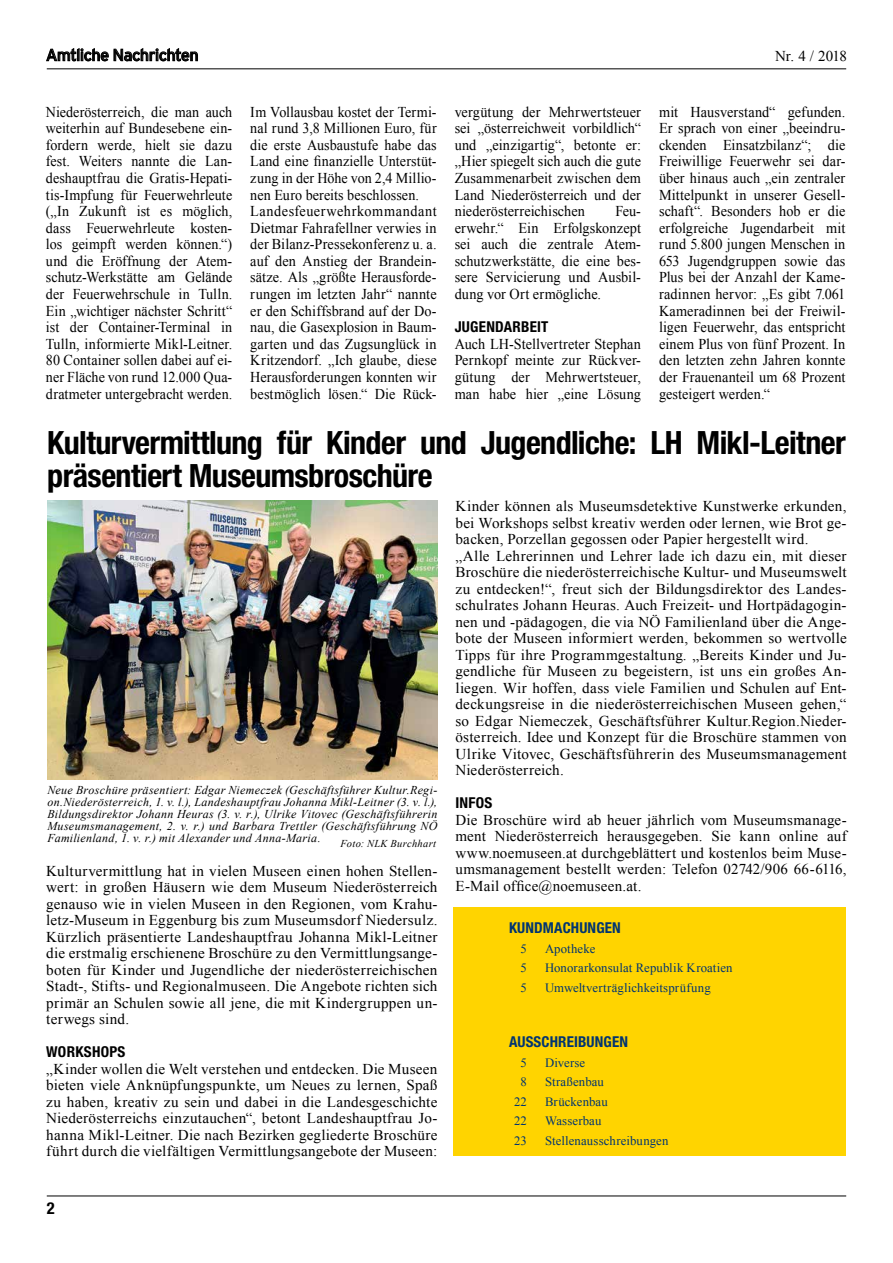
<style>
.page{position:relative;width:893px;height:1263px;background:#fff}
.page>*{position:absolute;margin:0;border:0;box-sizing:border-box;transform-origin:0 0}
.t1{font:700 condensed 32.1px/33px "Helvetica Neue LT Pro";letter-spacing:-.02em;color:#000}
.t2{font:16.5px "Interstate";letter-spacing:-.03em;color:#000}
.t3{font:700 condensed 16.5px "Helvetica Neue LT Pro";color:#000}
.t4{font:15px/16.5px "Times New Roman";letter-spacing:.01em;color:#000;text-align:justify}
.t5{font:15px/16.6px "Times New Roman";letter-spacing:.01em;color:#000;text-align:justify;scale:.94 1}
.t6{font:15px/16.5px "Times New Roman";letter-spacing:.01em;color:#000;text-align:justify;scale:.95 1}
.t7{font:700 condensed 15px "Helvetica Neue LT Pro";letter-spacing:.01em;color:#003471}
.t8{font:700 condensed 15px "Helvetica Neue LT Pro";letter-spacing:.015em;color:#000}
.t9{font:12.75px "Times New Roman";letter-spacing:.01em;color:#003471}
.t10{font:italic 12px/12px "Times New Roman";letter-spacing:.025em;color:#000;text-align:justify}
.t11{font:italic 10.5px "Times New Roman";letter-spacing:.03em;color:#000}
</style>
<div class="page">
<hr style="left:47px;top:68px;width:799px;height:1px;background:#000">
<hr style="left:47px;top:1195px;width:799px;height:1px;background:#000">
<svg style="left:46px;top:48px;width:152px;height:13px"></svg>
<img style="left:47px;top:501px;width:390px;height:278px">
<div style="left:454px;top:907px;width:392px;height:248px;background:#ffd400"></div>
<p class="t2" style="left:46px;top:46px;width:154px">Amtliche Nachrichten</p>
<p class="t4" style="left:775px;top:47px;width:73px">Nr. 4 / 2018</p>
<p class="t5" style="left:46px;top:103px;width:200px">Niederösterreich, die man auch weiterhin auf Bundesebene ein&shy;fordern werde, hielt sie dazu fest. Weiters nannte die Lan&shy;deshauptfrau die Gratis-Hepati&shy;tis-Impfung für Feuerwehrleute („In Zukunft ist es möglich, dass Feuerwehrleute kosten&shy;los geimpft werden können.“) und die Eröffnung der Atem&shy;schutz-Werkstätte am Gelände der Feuerwehrschule in Tulln.<br>Ein „wichtiger nächster Schritt“ ist der Container-Terminal in Tulln, informierte Mikl-Leitner.<br>80 Container sollen dabei auf ei&shy;ner Fläche von rund 12.000 Qua&shy;dratmeter untergebracht werden.</p>
<p class="t5" style="left:250px;top:103px;width:200px;text-align:left">Im Vollausbau kostet der Termi&shy;nal rund 3,8 Millionen Euro, für die erste Ausbaustufe habe das<br>Land eine finanzielle Unterstüt&shy;zung in der Höhe von 2,4 Millio&shy;nen Euro bereits beschlossen.<br>Landesfeuerwehrkommandant<br>Dietmar Fahrafellner verwies in der Bilanz-Pressekonferenz u. a. auf den Anstieg der Brandein&shy;sätze. Als „größte Herausforde&shy;rungen im letzten Jahr“ nannte er den Schiffsbrand auf der Do&shy;nau, die Gasexplosion in Baum&shy;garten und das Zugsunglück in<br>Kritzendorf. „Ich glaube, diese<br>Herausforderungen konnten wir bestmöglich lösen.“ Die Rück-</p>
<p class="t6" style="left:455px;top:103px;width:198px">vergütung der Mehrwertsteuer sei „österreichweit vorbildlich“ und „einzigartig“, betonte er: „Hier spiegelt sich auch die gute Zusammenarbeit zwischen dem Land Niederösterreich und der niederösterreichischen</p>
<p class="t6" style="left:659px;top:103px;width:198px">mit Hausverstand“ gefunden.<br>Er sprach von einer „beeindru&shy;ckenden Einsatzbilanz“; die Freiwillige Feuerwehr sei dar&shy;über hinaus auch „ein zentraler Mittelpunkt in unserer Gesell&shy;schaft“. Besonders hob er die erfolgreiche Jugendarbeit mit rund 5.800 jungen Menschen in 653 Jugendgruppen sowie das Plus bei der Anzahl der Kame&shy;radinnen hervor: „Es gibt 7.061<br>Kameradinnen bei der Freiwil&shy;ligen Feuerwehr, das entspricht einem Plus von fünf Prozent. In den letzten zehn Jahren konnte der Frauenanteil um 68 Prozent gesteigert werden.“</p>
<h1 class="t1" style="left:47px;top:425px;width:800px">Kulturvermittlung für Kinder und Jugendliche: LH Mikl-Leitner präsentiert Museumsbroschüre</h1>
<p class="t6" style="left:455px;top:203px;width:198px;text-indent:161px">Feu&shy;erwehr.“ Ein Erfolgskonzept sei auch die zentrale Atem&shy;schutzwerkstätte, die eine bes&shy;sere Servicierung und Ausbil&shy;dung vor Ort ermögliche.</p>
<p class="t8" style="left:455px;top:318px;width:95px">JUGENDARBEIT</p>
<p class="t6" style="left:455px;top:335px;width:198px">Auch LH-Stellvertreter Stephan Pernkopf meinte zur Rückver&shy;gütung der Mehrwertsteuer, man habe hier „eine Lösung</p>
<p class="t10" style="left:47px;top:784px;width:391px">Neue Broschüre präsentiert: Edgar Niemeczek (Geschäftsführer Kultur.Regi&shy;on.Niederösterreich, 1. v. l.), Landeshauptfrau Johanna Mikl-Leitner (3. v. l.), Bildungsdirektor Johann Heuras (3. v. r.), Ulrike Vitovec (Geschäftsführerin Museumsmanagement, 2. v. r.) und Barbara Trettler (Geschäftsführung NÖ Familienland, 1. v. r.) mit Alexander und Anna-Maria.</p>
<p class="t11" style="left:341px;top:836px;width:97px">Foto: NLK Burchhart</p>
<p class="t4" style="left:46px;top:862px;width:393px">Kulturvermittlung hat in vielen Museen einen hohen Stellen&shy;wert: in großen Häusern wie dem Museum Niederösterreich genauso wie in vielen Museen in den Regionen, vom Krahu&shy;letz-Museum in Eggenburg bis zum Museumsdorf Niedersulz.<br>Kürzlich präsentierte Landeshauptfrau Johanna Mikl-Leitner die erstmalig erschienene Broschüre zu den Vermittlungsange&shy;boten für Kinder und Jugendliche der niederösterreichischen Stadt-, Stifts- und Regionalmuseen. Die Angebote richten sich primär an Schulen sowie all jene, die mit Kindergruppen un&shy;terwegs sind.</p>
<p class="t8" style="left:46px;top:1043px;width:81px">WORKSHOPS</p>
<p class="t4" style="left:46px;top:1060px;width:393px">„Kinder wollen die Welt verstehen und entdecken. Die Museen bieten viele Anknüpfungspunkte, um Neues zu lernen, Spaß zu haben, kreativ zu sein und dabei in die Landesgeschichte Niederösterreichs einzutauchen“, betont Landeshauptfrau Jo&shy;hanna Mikl-Leitner. Die nach Bezirken gegliederte Broschüre führt durch die vielfältigen Vermittlungsangebote der Museen:</p>
<p class="t3" style="left:47px;top:1198px;width:9px">2</p>
<p class="t4" style="left:455px;top:498px;width:393px;text-align:left">Kinder können als Museumsdetektive Kunstwerke erkunden, bei Workshops selbst kreativ werden oder lernen, wie Brot ge&shy;backen, Porzellan gegossen oder Papier hergestellt wird.<br>„Alle Lehrerinnen und Lehrer lade ich dazu ein, mit dieser Broschüre die niederösterreichische Kultur- und Museumswelt zu entdecken!“, freut sich der Bildungsdirektor des Landes&shy;schulrates Johann Heuras. Auch Freizeit- und Hortpädagogin&shy;nen und -pädagogen, die via NÖ Familienland über die Ange&shy;bote der Museen informiert werden, bekommen so wertvolle Tipps für ihre Programmgestaltung. „Bereits Kinder und Ju&shy;gendliche für Museen zu begeistern, ist uns ein großes An&shy;liegen. Wir hoffen, dass viele Familien und Schulen auf Ent&shy;deckungsreise in die niederösterreichischen Museen gehen,“ so Edgar Niemeczek, Geschäftsführer Kultur.Region.Nieder&shy;österreich. Idee und Konzept für die Broschüre stammen von Ulrike Vitovec, Geschäftsführerin des Museumsmanagement Niederösterreich.</p>
<p class="t8" style="left:455px;top:794px;width:39px">INFOS</p>
<p class="t4" style="left:455px;top:811px;width:393px">Die Broschüre wird ab heuer jährlich vom Museumsmanage&shy;ment Niederösterreich herausgegeben. Sie kann online auf www.noemuseen.at durchgeblättert und kostenlos beim Muse&shy;umsmanagement bestellt werden: Telefon 02742/906 66-6116, E-Mail office@noemuseen.at.</p>
<p class="t7" style="left:509px;top:919px;width:113px">KUNDMACHUNGEN</p>
<p class="t9" style="left:521px;top:940px;width:8px">5</p>
<p class="t9" style="left:545px;top:940px;width:52px">Apotheke</p>
<p class="t9" style="left:521px;top:959px;width:8px">5</p>
<p class="t9" style="left:545px;top:959px;width:189px">Honorarkonsulat Republik Kroatien</p>
<p class="t9" style="left:521px;top:979px;width:8px">5</p>
<p class="t9" style="left:545px;top:979px;width:167px">Umweltverträglichkeitsprüfung</p>
<p class="t7" style="left:509px;top:1033px;width:121px">AUSSCHREIBUNGEN</p>
<p class="t9" style="left:521px;top:1054px;width:8px">5</p>
<p class="t9" style="left:545px;top:1054px;width:42px">Diverse</p>
<p class="t9" style="left:521px;top:1073px;width:8px">8</p>
<p class="t9" style="left:545px;top:1073px;width:60px">Straßenbau</p>
<p class="t9" style="left:514px;top:1093px;width:14px">22</p>
<p class="t9" style="left:545px;top:1093px;width:64px">Brückenbau</p>
<p class="t9" style="left:514px;top:1112px;width:14px">22</p>
<p class="t9" style="left:545px;top:1112px;width:58px">Wasserbau</p>
<p class="t9" style="left:514px;top:1132px;width:14px">23</p>
<p class="t9" style="left:545px;top:1132px;width:125px">Stellenausschreibungen</p>
</div>
